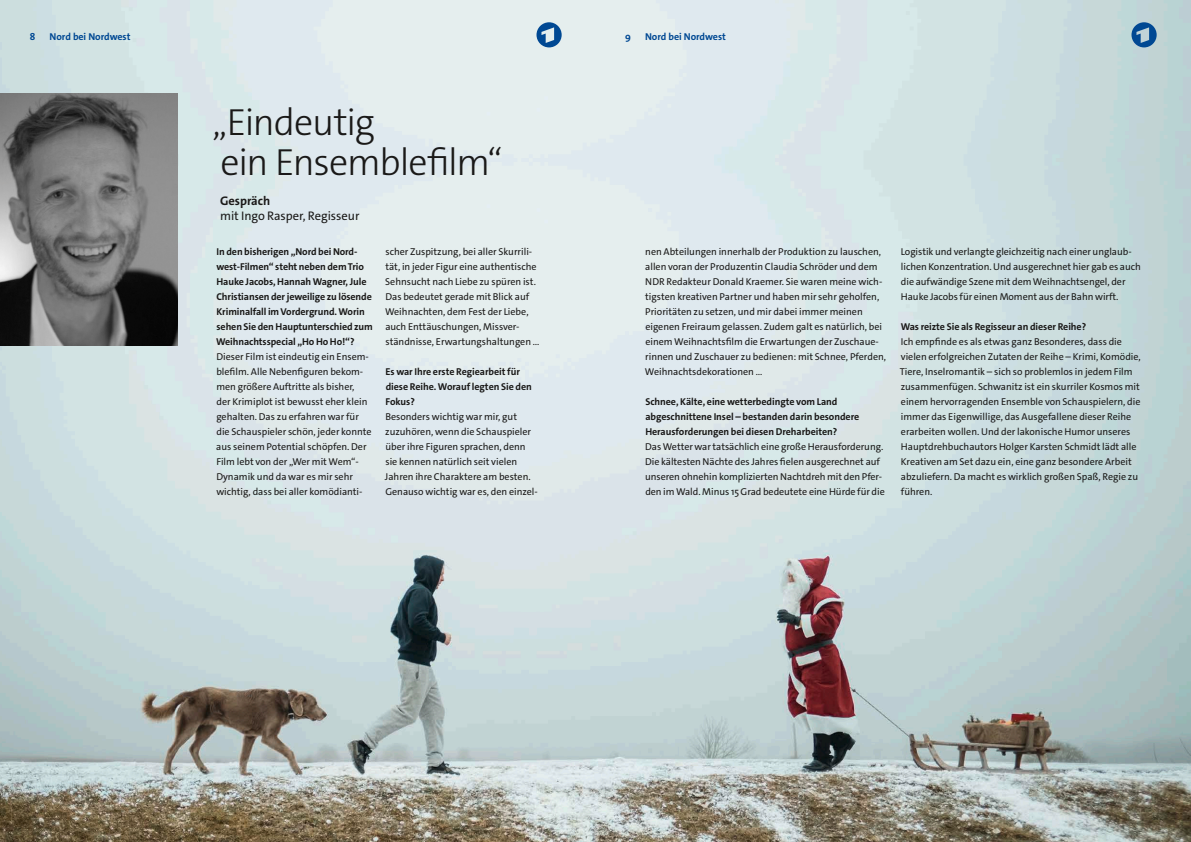
<style>
.page{position:relative;width:1191px;height:842px;background:#fff}
.page>*{position:absolute;margin:0;border:0;box-sizing:border-box;transform-origin:0 0}
.t1{font:300 38px/40px "The Sans C5";letter-spacing:-.03em;color:#1a1918}
.t2{font:12.5px "The Sans C5";color:#1a1918}
.t3{font:700 12.5px "The Sans C5";color:#1a1918}
.t4{font:10px/15px "The Sans C5";color:#1a1918}
.t5{font:700 10px/15px "The Sans C5";letter-spacing:-.01em;color:#1a1918}
.t6{font:700 10px "The Sans C5";letter-spacing:-.005em;color:#004893}
</style>
<div class="page">
<img style="left:0;top:160px;width:1191px;height:682px">
<svg style="left:0;top:0;width:1191px;height:160px;background:#d8e5e7"></svg>
<img style="left:0;top:94px;width:177px;height:251px">
<svg style="left:536px;top:22px;width:25px;height:25px"></svg>
<svg style="left:1131px;top:22px;width:25px;height:25px"></svg>
<p class="t6" style="left:50px;top:30px;width:82px">Nord bei Nordwest</p>
<p class="t6" style="left:645px;top:30px;width:82px">Nord bei Nordwest</p>
<p class="t6" style="left:30px;top:30px;width:7px">8</p>
<p class="t6" style="left:625px;top:30px;width:7px">9</p>
<h1 class="t1" style="left:212px;top:102px;width:292px">„Eindeutig<br>ein Ensemblefilm“</h1>
<p class="t3" style="left:220px;top:193px;width:52px">Gespräch</p>
<p class="t2" style="left:220px;top:208px;width:141px">mit Ingo Rasper, Regisseur</p>
<p class="t5" style="left:216px;top:244px;width:158px">In den bisherigen „Nord bei Nord&shy;west-Filmen“ steht neben dem Trio Hauke Jacobs, Hannah Wagner, Jule Christiansen der jeweilige zu lösende Kriminalfall im Vordergrund. Worin sehen Sie den Hauptunterschied zum Weihnachtsspecial „Ho Ho Ho!“?</p>
<p class="t4" style="left:216px;top:349px;width:157px">Dieser Film ist eindeutig ein Ensem&shy;blefilm. Alle Nebenfiguren bekom&shy;men größere Auftritte als bisher,<br>der Krimiplot ist bewusst eher klein gehalten. Das zu erfahren war für die Schauspieler schön, jeder konnte aus seinem Potential schöpfen. Der Film lebt von der „Wer mit Wem“- Dynamik und da war es mir sehr wichtig, dass bei aller komödianti-</p>
<p class="t4" style="left:385px;top:244px;width:156px">scher Zuspitzung, bei aller Skurrili&shy;tät, in jeder Figur eine authentische Sehnsucht nach Liebe zu spüren ist.<br>Das bedeutet gerade mit Blick auf Weihnachten, dem Fest der Liebe, auch Enttäuschungen, Missver&shy;ständnisse, Erwartungshaltungen …</p>
<p class="t5" style="left:385px;top:364px;width:148px">Es war Ihre erste Regiearbeit für diese Reihe. Worauf legten Sie den<br>Fokus?</p>
<p class="t4" style="left:385px;top:409px;width:154px">Besonders wichtig war mir, gut zuzuhören, wenn die Schauspieler über ihre Figuren sprachen, denn sie kennen natürlich seit vielen Jahren ihre Charaktere am besten.<br>Genauso wichtig war es, den einzel-</p>
<p class="t4" style="left:645px;top:244px;width:243px">nen Abteilungen innerhalb der Produktion zu lauschen, allen voran der Produzentin Claudia Schröder und dem NDR Redakteur Donald Kraemer. Sie waren meine wich&shy;tigsten kreativen Partner und haben mir sehr geholfen, Prioritäten zu setzen, und mir dabei immer meinen eigenen Freiraum gelassen. Zudem galt es natürlich, bei einem Weihnachtsfilm die Erwartungen der Zuschaue&shy;rinnen und Zuschauer zu bedienen: mit Schnee, Pferden, Weihnachtsdekorationen …</p>
<p class="t5" style="left:645px;top:394px;width:215px">Schnee, Kälte, eine wetterbedingte vom Land abgeschnittene Insel – bestanden darin besondere<br>Herausforderungen bei diesen Dreharbeiten?</p>
<p class="t4" style="left:645px;top:439px;width:241px">Das Wetter war tatsächlich eine große Herausforderung.<br>Die kältesten Nächte des Jahres fielen ausgerechnet auf unseren ohnehin komplizierten Nachtdreh mit den Pfer&shy;den im Wald. Minus 15 Grad bedeutete eine Hürde für die</p>
<p class="t4" style="left:901px;top:244px;width:241px">Logistik und verlangte gleichzeitig nach einer unglaub&shy;lichen Konzentration. Und ausgerechnet hier gab es auch die aufwändige Szene mit dem Weihnachtsengel, der Hauke Jacobs für einen Moment aus der Bahn wirft.</p>
<p class="t5" style="left:900px;top:319px;width:187px">Was reizte Sie als Regisseur an dieser Reihe?</p>
<p class="t4" style="left:900px;top:334px;width:242px">Ich empfinde es als etwas ganz Besonderes, dass die vielen erfolgreichen Zutaten der Reihe – Krimi, Komödie, Tiere, Inselromantik – sich so problemlos in jedem Film zusammenfügen. Schwanitz ist ein skurriler Kosmos mit einem hervorragenden Ensemble von Schauspielern, die immer das Eigenwillige, das Ausgefallene dieser Reihe erarbeiten wollen. Und der lakonische Humor unseres Hauptdrehbuchautors Holger Karsten Schmidt lädt alle Kreativen am Set dazu ein, eine ganz besondere Arbeit abzuliefern. Da macht es wirklich großen Spaß, Regie zu führen.</p>
</div>
